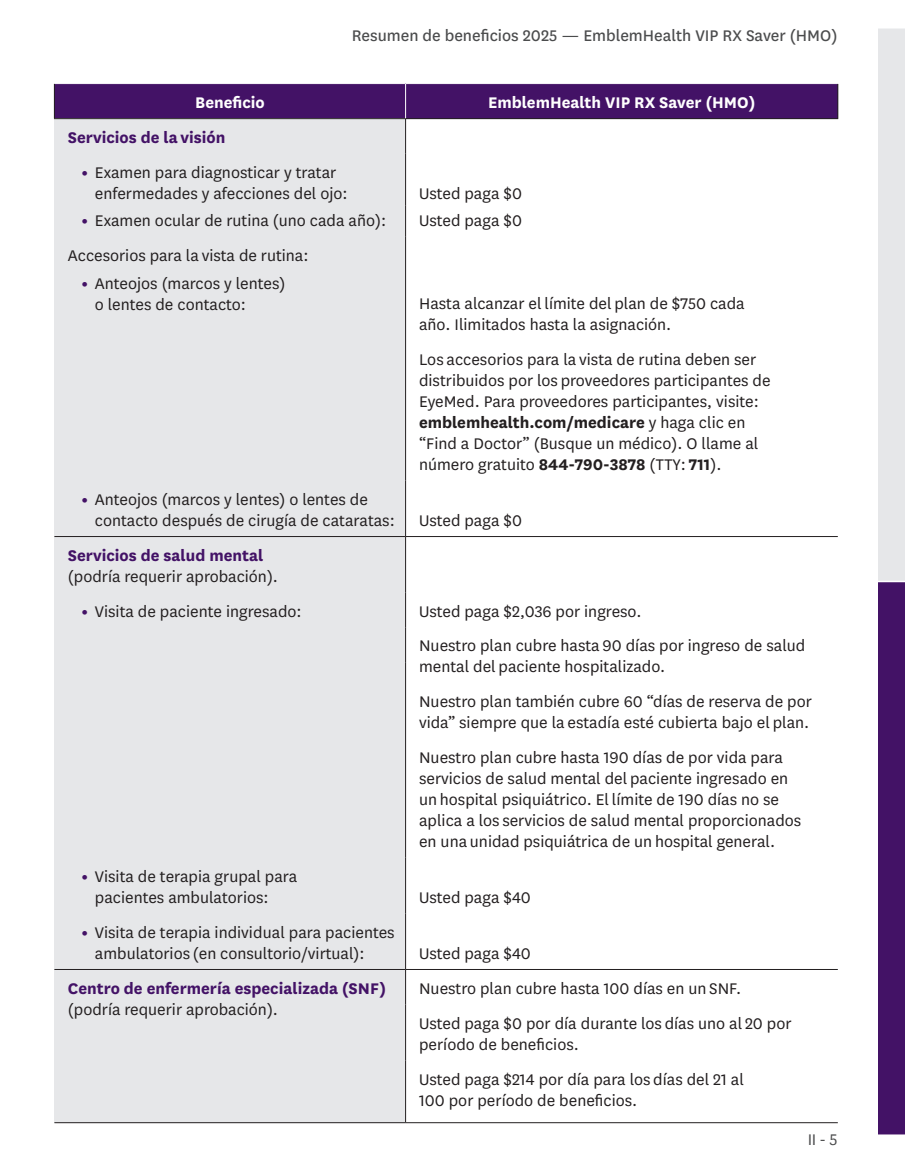
<style>
.page{position:relative;width:905px;height:1175px;background:#fff}
.page>*{position:absolute;margin:0;border:0;box-sizing:border-box;transform-origin:0 0}
.t1{font:18px/21px "National";color:#231f20}
.t2{font:700 18px "National";color:#431266}
.t3{font:18px "National";color:#4b4c4d}
.t4{font:700 18px "National";color:#fff}
.t5{font:18px "National";color:#4b4c4d}
.s1{font-weight:800;color:#431266}
.s2{font-weight:700}
</style>
<div class="page">
<div style="left:878px;top:28px;width:26px;height:553px;background:#e6e7e9"></div>
<div style="left:878px;top:581px;width:26px;height:554px;background:#431266"></div>
<hr style="left:878px;top:580px;width:26px;height:2px;background:#fff">
<hr style="left:878px;top:1134px;width:26px;height:2px;background:#fff">
<div style="left:54px;top:84px;width:351px;height:35px;background:#431266"></div>
<div style="left:405px;top:84px;width:432px;height:35px;background:#431266"></div>
<div style="left:54px;top:119px;width:351px;height:35px;background:#e6e7e9"></div>
<div style="left:54px;top:154px;width:351px;height:52px;background:#e6e7e9"></div>
<div style="left:54px;top:206px;width:351px;height:31px;background:#e6e7e9"></div>
<div style="left:54px;top:237px;width:351px;height:243px;background:#e6e7e9"></div>
<div style="left:54px;top:480px;width:351px;height:56px;background:#e6e7e9"></div>
<div style="left:54px;top:536px;width:351px;height:56px;background:#e6e7e9"></div>
<div style="left:54px;top:592px;width:351px;height:35px;background:#e6e7e9"></div>
<div style="left:54px;top:627px;width:351px;height:36px;background:#e6e7e9"></div>
<div style="left:54px;top:663px;width:351px;height:194px;background:#e6e7e9"></div>
<div style="left:54px;top:857px;width:351px;height:56px;background:#e6e7e9"></div>
<div style="left:54px;top:913px;width:351px;height:56px;background:#e6e7e9"></div>
<div style="left:54px;top:969px;width:351px;height:91px;background:#e6e7e9"></div>
<div style="left:54px;top:1060px;width:351px;height:62px;background:#e6e7e9"></div>
<hr style="left:405px;top:84px;width:1px;height:34px;background:#fff">
<hr style="left:54px;top:84px;width:1px;height:34px;background:#231f20">
<hr style="left:837px;top:84px;width:1px;height:34px;background:#231f20">
<hr style="left:54px;top:536px;width:351px;height:1px;background:#231f20">
<hr style="left:405px;top:536px;width:432px;height:1px;background:#231f20">
<hr style="left:54px;top:969px;width:351px;height:1px;background:#231f20">
<hr style="left:405px;top:969px;width:432px;height:1px;background:#231f20">
<hr style="left:54px;top:1122px;width:351px;height:1px;background:#231f20">
<hr style="left:405px;top:1122px;width:432px;height:1px;background:#231f20">
<hr style="left:54px;top:118px;width:351px;height:1px;background:#231f20">
<hr style="left:405px;top:118px;width:433px;height:1px;background:#231f20">
<hr style="left:405px;top:119px;width:1px;height:35px;background:#231f20">
<hr style="left:405px;top:154px;width:1px;height:52px;background:#231f20">
<hr style="left:405px;top:206px;width:1px;height:31px;background:#231f20">
<hr style="left:405px;top:237px;width:1px;height:243px;background:#231f20">
<hr style="left:405px;top:480px;width:1px;height:56px;background:#231f20">
<hr style="left:405px;top:537px;width:1px;height:55px;background:#231f20">
<hr style="left:405px;top:592px;width:1px;height:35px;background:#231f20">
<hr style="left:405px;top:627px;width:1px;height:36px;background:#231f20">
<hr style="left:405px;top:663px;width:1px;height:194px;background:#231f20">
<hr style="left:405px;top:857px;width:1px;height:56px;background:#231f20">
<hr style="left:405px;top:913px;width:1px;height:56px;background:#231f20">
<hr style="left:405px;top:969px;width:1px;height:35px;background:#231f20">
<hr style="left:405px;top:1004px;width:1px;height:56px;background:#231f20">
<hr style="left:405px;top:1060px;width:1px;height:62px;background:#231f20">
<p class="t3" style="left:352px;top:24px;width:487px">Resumen de beneficios 2025 — EmblemHealth VIP RX Saver (HMO)</p>
<p class="t4" style="left:195px;top:90px;width:71px">Beneficio</p>
<p class="t4" style="left:488px;top:90px;width:269px">EmblemHealth VIP RX Saver (HMO)</p>
<p class="t2" style="left:68px;top:125px;width:159px">Servicios de la visión</p>
<p class="t1" style="left:95px;top:161px;width:254px;text-indent:-14px"><span class="s1">•</span> Examen para diagnosticar y tratar enfermedades y afecciones del ojo:</p>
<p class="t1" style="left:81px;top:209px;width:306px"><span class="s1">•</span> Examen ocular de rutina (uno cada año):</p>
<p class="t1" style="left:68px;top:244px;width:242px">Accesorios para la vista de rutina:</p>
<p class="t1" style="left:95px;top:272px;width:192px;text-indent:-14px"><span class="s1">•</span> Anteojos (marcos y lentes) o lentes de contacto:</p>
<p class="t1" style="left:419px;top:182px;width:104px">Usted paga $0</p>
<p class="t1" style="left:419px;top:209px;width:104px">Usted paga $0</p>
<p class="t1" style="left:419px;top:292px;width:327px">Hasta alcanzar el límite del plan de $750 cada año. Ilimitados hasta la asignación.</p>
<p class="t1" style="left:419px;top:348px;width:353px">Los accesorios para la vista de rutina deben ser distribuidos por los proveedores participantes de EyeMed. Para proveedores participantes, visite: <span class="s2">emblemhealth.com/medicare</span> y haga clic en “Find a Doctor” (Busque un médico). O llame al número gratuito <span class="s2">844-790-3878</span> (TTY: <span class="s2">711</span>).</p>
<p class="t1" style="left:419px;top:509px;width:104px">Usted paga $0</p>
<p class="t1" style="left:95px;top:488px;width:301px;text-indent:-14px"><span class="s1">•</span> Anteojos (marcos y lentes) o lentes de contacto después de cirugía de cataratas:</p>
<p class="t2" style="left:68px;top:542px;width:197px">Servicios de salud mental</p>
<p class="t1" style="left:68px;top:565px;width:212px">(podría requerir aprobación).</p>
<p class="t1" style="left:81px;top:600px;width:222px"><span class="s1">•</span> Visita de paciente ingresado:</p>
<p class="t1" style="left:95px;top:864px;width:204px;text-indent:-14px"><span class="s1">•</span> Visita de terapia grupal para pacientes ambulatorios:</p>
<p class="t1" style="left:95px;top:921px;width:301px;text-indent:-14px"><span class="s1">•</span> Visita de terapia individual para pacientes ambulatorios (en consultorio/virtual):</p>
<p class="t2" style="left:68px;top:975px;width:319px">Centro de enfermería especializada (SNF)</p>
<p class="t1" style="left:68px;top:998px;width:212px">(podría requerir aprobación).</p>
<p class="t1" style="left:419px;top:600px;width:224px">Usted paga $2,036 por ingreso.</p>
<p class="t1" style="left:419px;top:634px;width:388px">Nuestro plan cubre hasta 90 días por ingreso de salud mental del paciente hospitalizado.</p>
<p class="t1" style="left:419px;top:690px;width:394px">Nuestro plan también cubre 60 “días de reserva de por vida” siempre que la estadía esté cubierta bajo el plan.</p>
<p class="t1" style="left:419px;top:745px;width:383px">Nuestro plan cubre hasta 190 días de por vida para servicios de salud mental del paciente ingresado en un hospital psiquiátrico. El límite de 190 días no se aplica a los servicios de salud mental proporcionados en una unidad psiquiátrica de un hospital general.</p>
<p class="t1" style="left:419px;top:885px;width:113px">Usted paga $40</p>
<p class="t1" style="left:419px;top:942px;width:113px">Usted paga $40</p>
<p class="t1" style="left:419px;top:977px;width:323px">Nuestro plan cubre hasta 100 días en un SNF.</p>
<p class="t1" style="left:419px;top:1012px;width:374px">Usted paga $0 por día durante los días uno al 20 por período de beneficios.</p>
<p class="t1" style="left:419px;top:1068px;width:326px">Usted paga $214 por día para los días del 21 al<br>100 por período de beneficios.</p>
<p class="t5" style="left:807px;top:1127px;width:31px">II - 5</p>
</div>
